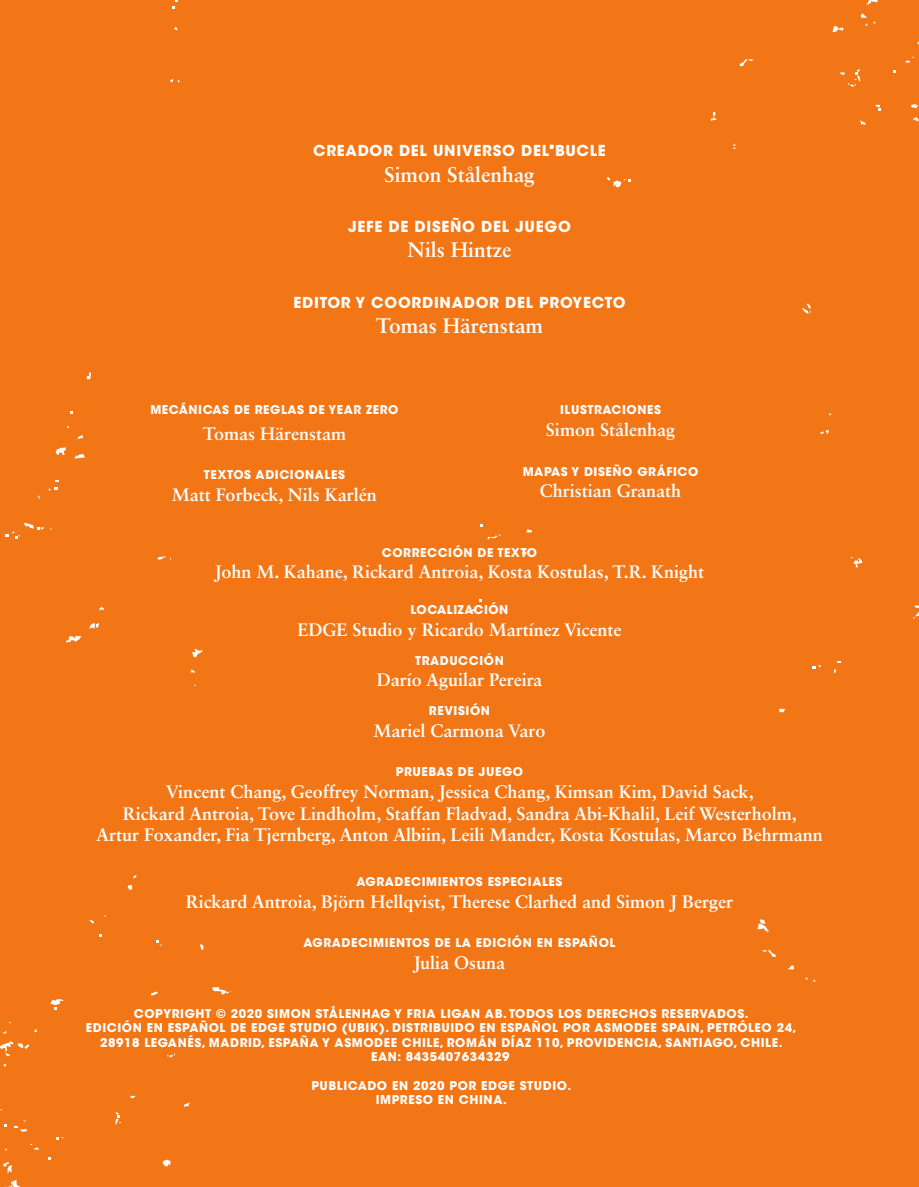
<style>
.page{position:relative;width:919px;height:1187px;background:#fff}
.page>*{position:absolute;margin:0;border:0;box-sizing:border-box;transform-origin:0 0}
.t1{font:700 21px "Sabon LT Std";color:#fff}
.t2{font:700 18px/21.6px "Sabon LT Std";color:#fff;text-align:center}
.t3{font:700 15px "ITC Avant Garde Std";letter-spacing:.05em;color:#fff}
.t4{font:700 12px/14.4px "ITC Avant Garde Std";letter-spacing:.05em;color:#fff;text-align:center}
</style>
<div class="page">
<div style="left:0;top:0;width:918px;height:1186px;background:#f27616"></div>
<svg style="left:866px;top:0;width:11px;height:6px"></svg>
<svg style="left:832px;top:25px;width:11px;height:7px"></svg>
<svg style="left:739px;top:59px;width:14px;height:7px"></svg>
<svg style="left:861px;top:13px;width:6px;height:13px"></svg>
<svg style="left:607px;top:177px;width:23px;height:10px"></svg>
<svg style="left:549px;top:145px;width:5px;height:4px"></svg>
<svg style="left:840px;top:69px;width:20px;height:18px"></svg>
<svg style="left:911px;top:104px;width:6px;height:4px"></svg>
<svg style="left:875px;top:105px;width:6px;height:5px"></svg>
<svg style="left:913px;top:117px;width:5px;height:5px"></svg>
<svg style="left:859px;top:120px;width:6px;height:5px"></svg>
<svg style="left:710px;top:112px;width:6px;height:9px"></svg>
<svg style="left:151px;top:991px;width:7px;height:4px"></svg>
<svg style="left:0;top:1041px;width:29px;height:14px"></svg>
<svg style="left:156px;top:940px;width:6px;height:5px"></svg>
<svg style="left:50px;top:999px;width:14px;height:10px"></svg>
<svg style="left:200px;top:944px;width:3px;height:5px"></svg>
<svg style="left:757px;top:919px;width:11px;height:13px"></svg>
<svg style="left:212px;top:987px;width:21px;height:7px"></svg>
<svg style="left:762px;top:950px;width:13px;height:6px"></svg>
<svg style="left:788px;top:965px;width:5px;height:4px"></svg>
<svg style="left:14px;top:1120px;width:13px;height:11px"></svg>
<svg style="left:162px;top:1159px;width:8px;height:7px"></svg>
<svg style="left:127px;top:885px;width:5px;height:4px"></svg>
<svg style="left:3px;top:1161px;width:9px;height:11px"></svg>
<svg style="left:115px;top:1112px;width:6px;height:12px"></svg>
<svg style="left:167px;top:1053px;width:8px;height:4px"></svg>
<svg style="left:184px;top:1102px;width:6px;height:4px"></svg>
<svg style="left:49px;top:480px;width:10px;height:11px"></svg>
<svg style="left:820px;top:430px;width:9px;height:3px"></svg>
<svg style="left:56px;top:447px;width:10px;height:8px"></svg>
<svg style="left:87px;top:372px;width:4px;height:7px"></svg>
<svg style="left:802px;top:304px;width:9px;height:10px"></svg>
<svg style="left:526px;top:529px;width:6px;height:3px"></svg>
<svg style="left:78px;top:435px;width:5px;height:4px"></svg>
<svg style="left:487px;top:534px;width:13px;height:5px"></svg>
<svg style="left:75px;top:454px;width:10px;height:4px"></svg>
<svg style="left:158px;top:556px;width:13px;height:3px"></svg>
<svg style="left:66px;top:636px;width:15px;height:6px"></svg>
<svg style="left:6px;top:523px;width:38px;height:15px"></svg>
<svg style="left:100px;top:607px;width:4px;height:4px"></svg>
<svg style="left:521px;top:550px;width:8px;height:4px"></svg>
<svg style="left:850px;top:557px;width:12px;height:10px"></svg>
<svg style="left:192px;top:648px;width:10px;height:9px"></svg>
<svg style="left:812px;top:665px;width:8px;height:3px"></svg>
<svg style="left:472px;top:607px;width:4px;height:5px"></svg>
<svg style="left:89px;top:623px;width:10px;height:5px"></svg>
<svg style="left:170px;top:79px;width:10px;height:3px"></svg>
<svg style="left:779px;top:708px;width:5px;height:4px"></svg>
<svg style="left:913px;top:605px;width:5px;height:14px"></svg>
<svg style="left:0;top:1179px;width:21px;height:8px"></svg>
<p class="t3" style="left:313px;top:141px;width:294px">CREADOR DEL UNIVERSO DEL BUCLE</p>
<h1 class="t1" style="left:384px;top:161px;width:152px">Simon Stålenhag</h1>
<p class="t3" style="left:348px;top:217px;width:224px">JEFE DE DISEÑO DEL JUEGO</p>
<h1 class="t1" style="left:407px;top:237px;width:105px">Nils Hintze</h1>
<p class="t3" style="left:293px;top:292px;width:333px">EDITOR Y COORDINADOR DEL PROYECTO</p>
<h1 class="t1" style="left:376px;top:312px;width:169px">Tomas Härenstam</h1>
<p class="t4" style="left:150px;top:402px;width:249px">MECÁNICAS DE REGLAS DE YEAR ZERO</p>
<h2 class="t2" style="left:203px;top:422px;width:145px">Tomas Härenstam</h2>
<p class="t4" style="left:204px;top:467px;width:142px">TEXTOS ADICIONALES</p>
<h2 class="t2" style="left:172px;top:483px;width:206px">Matt Forbeck, Nils Karlén</h2>
<p class="t4" style="left:560px;top:402px;width:102px">ILUSTRACIONES</p>
<h2 class="t2" style="left:546px;top:418px;width:131px">Simon Stålenhag</h2>
<p class="t4" style="left:522px;top:464px;width:177px">MAPAS Y DISEÑO GRÁFICO</p>
<h2 class="t2" style="left:539px;top:479px;width:143px">Christian Granath</h2>
<p class="t4" style="left:382px;top:545px;width:157px">CORRECCIÓN DE TEXTO</p>
<h2 class="t2" style="left:215px;top:560px;width:491px">John M. Kahane, Rickard Antroia, Kosta Kostulas, T.R. Knight</h2>
<p class="t4" style="left:410px;top:602px;width:99px">LOCALIZACIÓN</p>
<h2 class="t2" style="left:297px;top:618px;width:325px">EDGE Studio y Ricardo Martínez Vicente</h2>
<p class="t4" style="left:415px;top:653px;width:90px">TRADUCCIÓN</p>
<h2 class="t2" style="left:377px;top:668px;width:167px">Darío Aguilar Pereira</h2>
<p class="t4" style="left:429px;top:703px;width:62px">REVISIÓN</p>
<h2 class="t2" style="left:373px;top:719px;width:173px">Mariel Carmona Varo</h2>
<p class="t4" style="left:396px;top:764px;width:129px">PRUEBAS DE JUEGO</p>
<p class="t2" style="left:96px;top:780px;width:728px">Vincent Chang, Geoffrey Norman, Jessica Chang, Kimsan Kim, David Sack,<br>Rickard Antroia, Tove Lindholm, Staffan Fladvad, Sandra Abi-Khalil, Leif Westerholm,<br>Artur Foxander, Fia Tjernberg, Anton Albiin, Leili Mander, Kosta Kostulas, Marco Behrmann</p>
<p class="t4" style="left:356px;top:874px;width:207px">AGRADECIMIENTOS ESPECIALES</p>
<h2 class="t2" style="left:186px;top:890px;width:549px">Rickard Antroia, Björn Hellqvist, Therese Clarhed and Simon J Berger</h2>
<p class="t4" style="left:303px;top:935px;width:313px">AGRADECIMIENTOS DE LA EDICIÓN EN ESPAÑOL</p>
<h2 class="t2" style="left:413px;top:951px;width:93px">Julia Osuna</h2>
<p class="t4" style="left:86px;top:1006px;width:712px">COPYRIGHT © 2020 SIMON STÅLENHAG Y FRIA LIGAN AB. TODOS LOS DERECHOS RESERVADOS.<br>EDICIÓN EN ESPAÑOL DE EDGE STUDIO (UBIK). DISTRIBUIDO EN ESPAÑOL POR ASMODEE SPAIN, PETRÓLEO 24, 28918 LEGANÉS, MADRID, ESPAÑA Y ASMODEE CHILE, ROMÁN DÍAZ 110, PROVIDENCIA, SANTIAGO, CHILE.<br>EAN: 8435407634329</p>
<p class="t4" style="left:311px;top:1078px;width:261px">PUBLICADO EN 2020 POR EDGE STUDIO.<br>IMPRESO EN CHINA.</p>
</div>
